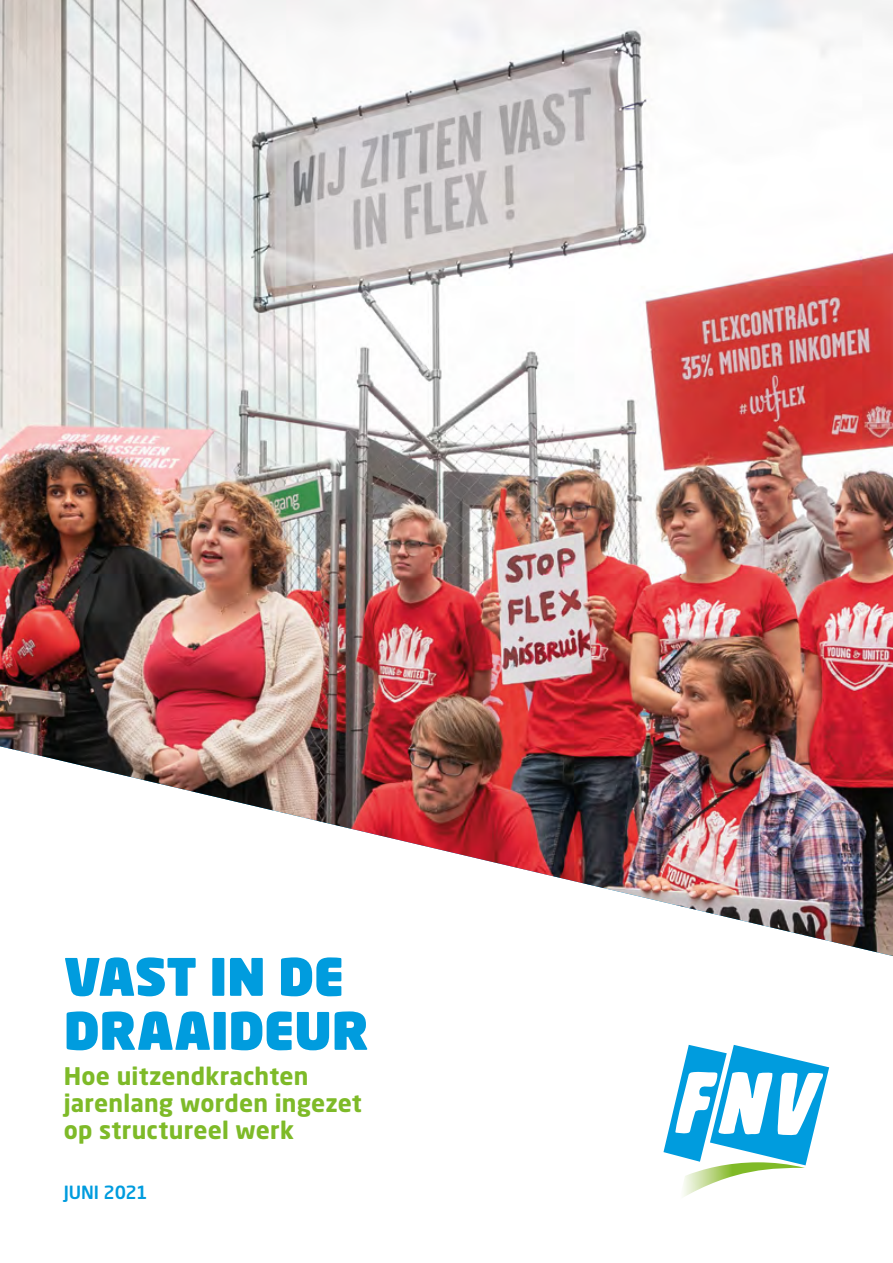
<style>
.page{position:relative;width:893px;height:1263px;background:#fff}
.page>*{position:absolute;margin:0;border:0;box-sizing:border-box;transform-origin:0 0}
.CO_TITEL_36pt_BL_-_A{font:900 51px/54px "Neo Sans Pro";letter-spacing:-.005em;color:#009cde}
.COVER_SUBTITEL_KORT{font:700 24px/27px "Neo Sans Pro";letter-spacing:.01em;color:#7eba28}
.CO_JAARTAL_BL-_A4_co{font:500 18px "Neo Sans Pro";color:#009cde}
</style>
<div class="page">
<img style="left:0;top:0;width:893px;height:956px">
<svg style="left:663px;top:1045px;width:167px;height:152px"></svg>
<p class="CO_TITEL_36pt_BL_-_A" style="left:64px;top:948px;width:307px">VAST IN DE<br>DRAAIDEUR</p>
<p class="COVER_SUBTITEL_KORT" style="left:64px;top:1061px;width:300px">Hoe uitzendkrachten jarenlang worden ingezet op structureel werk</p>
<p class="CO_JAARTAL_BL-_A4_co" style="left:64px;top:1181px;width:85px">JUNI 2021</p>
</div>
